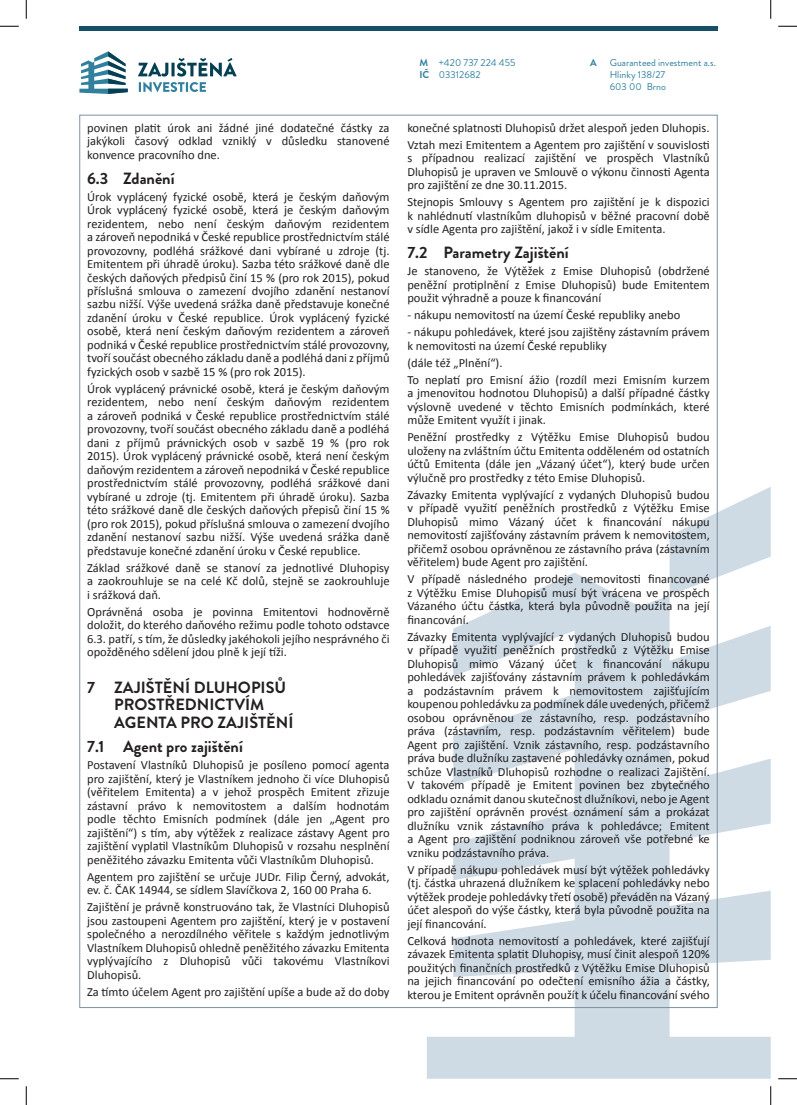
<style>
.page{position:relative;width:797px;height:1105px;background:#fff}
.page>*{position:absolute;margin:0;border:0;box-sizing:border-box;transform-origin:0 0}
.t1{font:700 16.25px/17.5px "Brandon Grotesque";color:#231f20}
.t2{font:12.5px/13.5px "Calibri";color:#231f20;text-align:justify}
.t3{font:10px/12px "Brandon Grotesque";color:#30809e}
.t4{font:700 10px/12px "Brandon Grotesque";color:#30809e}
</style>
<div class="page">
<svg style="left:427px;top:487px;width:343px;height:592px;fill:#cedbe5"></svg>
<svg style="left:79px;top:51px;width:49px;height:43px"></svg>
<svg style="left:138px;top:58px;width:99px;height:34px"></svg>
<div style="left:79px;top:26px;width:638px;height:5px;background:#155068"></div>
<svg style="left:0;top:25px;width:19px;height:2px"></svg>
<svg style="left:778px;top:25px;width:19px;height:2px"></svg>
<svg style="left:0;top:1078px;width:19px;height:1px"></svg>
<svg style="left:778px;top:1078px;width:19px;height:1px"></svg>
<svg style="left:25px;top:0;width:2px;height:19px"></svg>
<svg style="left:25px;top:1086px;width:2px;height:19px"></svg>
<svg style="left:770px;top:0;width:1px;height:19px"></svg>
<svg style="left:770px;top:1086px;width:1px;height:19px"></svg>
<p class="t2" style="left:87px;top:121px;width:304px">povinen platit úrok ani žádné jiné dodatečné částky za jakýkoli časový odklad vzniklý v důsledku stanovené konvence pracovního dne.</p>
<h1 class="t1" style="left:87px;top:169px;width:89px">6.3 Zdanění</h1>
<p class="t2" style="left:87px;top:189px;width:304px">Úrok vyplácený fyzické osobě, která je českým daňovým Úrok vyplácený fyzické osobě, která je českým daňovým rezidentem, nebo není českým daňovým rezidentem a zároveň nepodniká v České republice prostřednictvím stálé provozovny, podléhá srážkové dani vybírané u zdroje (tj.<br>Emitentem při úhradě úroku). Sazba této srážkové daně dle českých daňových předpisů činí 15 % (pro rok 2015), pokud příslušná smlouva o zamezení dvojího zdanění nestanoví sazbu nižší. Výše uvedená srážka daně představuje konečné zdanění úroku v České republice. Úrok vyplácený fyzické osobě, která není českým daňovým rezidentem a zároveň podniká v České republice prostřednictvím stálé provozovny, tvoří součást obecného základu daně a podléhá dani z příjmů fyzických osob v sazbě 15 % (pro rok 2015).</p>
<p class="t2" style="left:87px;top:382px;width:304px">Úrok vyplácený právnické osobě, která je českým daňovým rezidentem, nebo není českým daňovým rezidentem a zároveň podniká v České republice prostřednictvím stálé provozovny, tvoří součást obecného základu daně a podléhá dani z příjmů právnických osob v sazbě 19 % (pro rok 2015). Úrok vyplácený právnické osobě, která není českým daňovým rezidentem a zároveň nepodniká v České republice prostřednictvím stálé provozovny, podléhá srážkové dani vybírané u zdroje (tj. Emitentem při úhradě úroku). Sazba této srážkové daně dle českých daňových přepisů činí 15 % (pro rok 2015), pokud příslušná smlouva o zamezení dvojího zdanění nestanoví sazbu nižší. Výše uvedená srážka daně představuje konečné zdanění úroku v České republice.</p>
<p class="t2" style="left:87px;top:561px;width:304px">Základ srážkové daně se stanoví za jednotlivé Dluhopisy a zaokrouhluje se na celé Kč dolů, stejně se zaokrouhluje i srážková daň.</p>
<p class="t2" style="left:87px;top:605px;width:304px">Oprávněná osoba je povinna Emitentovi hodnověrně doložit, do kterého daňového režimu podle tohoto odstavce 6.3. patří, s tím, že důsledky jakéhokoli jejího nesprávného či opožděného sdělení jdou plně k její tíži.</p>
<h1 class="t1" style="left:114px;top:678px;width:181px;text-indent:-27px">7 ZAJIŠTĚNÍ DLUHOPISŮ<br>PROSTŘEDNICTVÍM<br>AGENTA PRO ZAJIŠTĚNÍ</h1>
<h1 class="t1" style="left:87px;top:738px;width:157px">7.1 Agent pro zajištění</h1>
<p class="t2" style="left:87px;top:758px;width:304px">Postavení Vlastníků Dluhopisů je posíleno pomocí agenta pro zajištění, který je Vlastníkem jednoho či více Dluhopisů (věřitelem Emitenta) a v jehož prospěch Emitent zřizuje zástavní právo k nemovitostem a dalším hodnotám podle těchto Emisních podmínek (dále jen „Agent pro zajištění“) s tím, aby výtěžek z realizace zástavy Agent pro zajištění vyplatil Vlastníkům Dluhopisů v rozsahu nesplnění peněžitého závazku Emitenta vůči Vlastníkům Dluhopisů.</p>
<p class="t2" style="left:87px;top:869px;width:304px">Agentem pro zajištění se určuje JUDr. Filip Černý, advokát, ev. č. ČAK 14944, se sídlem Slavíčkova 2, 160 00 Praha 6.</p>
<p class="t2" style="left:87px;top:900px;width:304px">Zajištění je právně konstruováno tak, že Vlastníci Dluhopisů jsou zastoupeni Agentem pro zajištění, který je v postavení společného a nerozdílného věřitele s každým jednotlivým Vlastníkem Dluhopisů ohledně peněžitého závazku Emitenta vyplývajícího z Dluhopisů vůči takovému Vlastníkovi Dluhopisů.</p>
<p class="t2" style="left:87px;top:984px;width:304px">Za tímto účelem Agent pro zajištění upíše a bude až do doby</p>
<p class="t4" style="left:419px;top:57px;width:11px">M<br>IČ</p>
<p class="t3" style="left:439px;top:57px;width:78px">+420 737 224 455</p>
<p class="t4" style="left:590px;top:57px;width:8px">A</p>
<p class="t3" style="left:439px;top:69px;width:43px">03312682</p>
<p class="t3" style="left:610px;top:57px;width:108px">Guaranteed investment a.s.<br>Hlinky 138/27<br>603 00 Brno</p>
<p class="t2" style="left:407px;top:119px;width:304px;line-height:17px">konečné splatnosti Dluhopisů držet alespoň jeden Dluhopis.<br>Vztah mezi Emitentem a Agentem pro zajištění v souvislosti</p>
<p class="t2" style="left:407px;top:151px;width:304px">s případnou realizací zajištění ve prospěch Vlastníků Dluhopisů je upraven ve Smlouvě o výkonu činnosti Agenta pro zajištění ze dne 30.11.2015.</p>
<p class="t2" style="left:407px;top:195px;width:304px">Stejnopis Smlouvy s Agentem pro zajištění je k dispozici k nahlédnutí vlastníkům dluhopisů v běžné pracovní době v sídle Agenta pro zajištění, jakož i v sídle Emitenta.</p>
<h1 class="t1" style="left:407px;top:244px;width:163px">7.2 Parametry Zajištění</h1>
<p class="t2" style="left:407px;top:264px;width:304px">Je stanoveno, že Výtěžek z Emise Dluhopisů (obdržené peněžní protiplnění z Emise Dluhopisů) bude Emitentem použit výhradně a pouze k financování</p>
<p class="t2" style="left:407px;top:308px;width:274px">- nákupu nemovitostí na území České republiky anebo</p>
<p class="t2" style="left:407px;top:325px;width:304px">- nákupu pohledávek, které jsou zajištěny zástavním právem k nemovitosti na území České republiky</p>
<p class="t2" style="left:407px;top:354px;width:304px;line-height:17px">(dále též „Plnění“).<br>To neplatí pro Emisní ážio (rozdíl mezi Emisním kurzem</p>
<p class="t2" style="left:407px;top:386px;width:304px">a jmenovitou hodnotou Dluhopisů) a další případné částky výslovně uvedené v těchto Emisních podmínkách, které může Emitent využít i jinak.</p>
<p class="t2" style="left:407px;top:430px;width:304px">Peněžní prostředky z Výtěžku Emise Dluhopisů budou uloženy na zvláštním účtu Emitenta odděleném od ostatních účtů Emitenta (dále jen „Vázaný účet“), který bude určen výlučně pro prostředky z této Emise Dluhopisů.</p>
<p class="t2" style="left:407px;top:487px;width:304px">Závazky Emitenta vyplývající z vydaných Dluhopisů budou v případě využití peněžních prostředků z Výtěžku Emise Dluhopisů mimo Vázaný účet k financování nákupu nemovitostí zajišťovány zástavním právem k nemovitostem, přičemž osobou oprávněnou ze zástavního práva (zástavním věřitelem) bude Agent pro zajištění.</p>
<p class="t2" style="left:407px;top:572px;width:304px">V případě následného prodeje nemovitosti financované z Výtěžku Emise Dluhopisů musí být vrácena ve prospěch Vázaného účtu částka, která byla původně použita na její financování.</p>
<p class="t2" style="left:407px;top:629px;width:304px">Závazky Emitenta vyplývající z vydaných Dluhopisů budou v případě využití peněžních prostředků z Výtěžku Emise Dluhopisů mimo Vázaný účet k financování nákupu pohledávek zajišťovány zástavním právem k pohledávkám a podzástavním právem k nemovitostem zajišťujícím koupenou pohledávku za podmínek dále uvedených, přičemž osobou oprávněnou ze zástavního, resp. podzástavního práva (zástavním, resp. podzástavním věřitelem) bude Agent pro zajištění. Vznik zástavního, resp. podzástavního práva bude dlužníku zastavené pohledávky oznámen, pokud schůze Vlastníků Dluhopisů rozhodne o realizaci Zajištění.<br>V takovém případě je Emitent povinen bez zbytečného odkladu oznámit danou skutečnost dlužníkovi, nebo je Agent pro zajištění oprávněn provést oznámení sám a prokázat dlužníku vznik zástavního práva k pohledávce; Emitent a Agent pro zajištění podniknou zároveň vše potřebné ke vzniku podzástavního práva.</p>
<p class="t2" style="left:407px;top:862px;width:304px">V případě nákupu pohledávek musí být výtěžek pohledávky (tj. částka uhrazená dlužníkem ke splacení pohledávky nebo výtěžek prodeje pohledávky třetí osobě) převáděn na Vázaný účet alespoň do výše částky, která byla původně použita na její financování.</p>
<p class="t2" style="left:407px;top:933px;width:304px">Celková hodnota nemovitostí a pohledávek, které zajišťují závazek Emitenta splatit Dluhopisy, musí činit alespoň 120% použitých finančních prostředků z Výtěžku Emise Dluhopisů na jejich financování po odečtení emisního ážia a částky, kterou je Emitent oprávněn použít k účelu financování svého</p>
</div>
